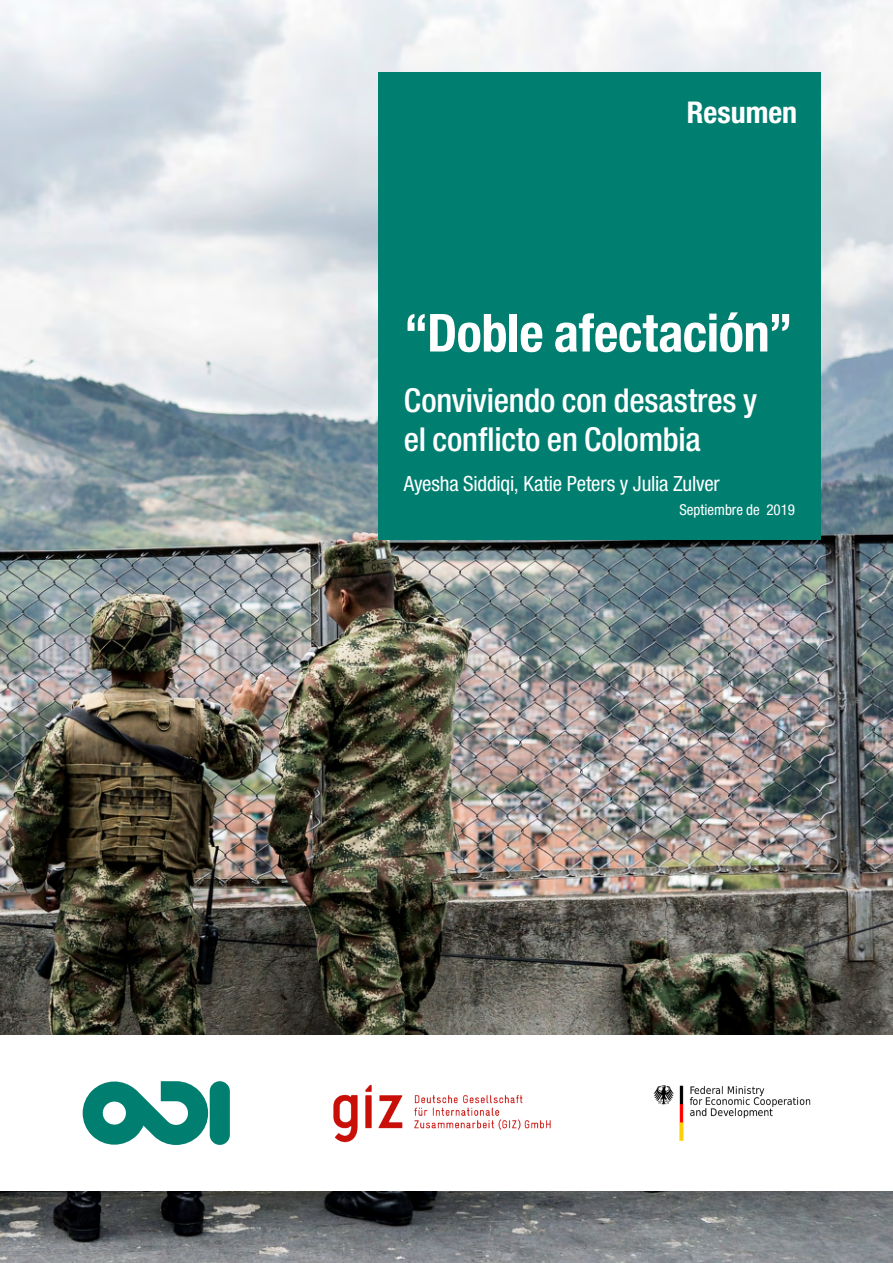
<style>
.page{position:relative;width:893px;height:1263px;background:#fff}
.page>*{position:absolute;margin:0;border:0;box-sizing:border-box;transform-origin:0 0}
.t1{font:700 condensed 52.5px "Helvetica Neue LT Std";letter-spacing:-.01em;color:#fff}
.t2{font:500 condensed 33px/39px "Helvetica Neue LT Std";letter-spacing:-.005em;color:#fff}
.t3{font:700 condensed 30px "Helvetica Neue LT Std";color:#fff}
.t4{font:condensed 21px "Helvetica Neue LT Std";letter-spacing:-.01em;color:#fff}
.t5{font:condensed 15px "Helvetica Neue LT Std";color:#fff}
</style>
<div class="page">
<img style="left:0;top:0;width:893px;height:1263px">
<div style="left:0;top:1035px;width:893px;height:156px;background:#fff"></div>
<div style="left:378px;top:72px;width:443px;height:468px;background:#007f71"></div>
<svg style="left:83px;top:1081px;width:125px;height:64px"></svg>
<div style="left:210px;top:1081px;width:20px;height:64px;background:#007f71;border-radius:10px"></div>
<img style="left:333px;top:1084px;width:217px;height:58px">
<img style="left:653px;top:1085px;width:157px;height:56px">
<p class="t3" style="left:687px;top:94px;width:112px">Resumen</p>
<h1 class="t1" style="left:404px;top:301px;width:390px">“Doble afectación”</h1>
<p class="t2" style="left:404px;top:380px;width:355px">Conviviendo con desastres y el conflicto en Colombia</p>
<p class="t4" style="left:404px;top:471px;width:317px">Ayesha Siddiqi, Katie Peters y Julia Zulver</p>
<p class="t5" style="left:679px;top:501px;width:117px">Septiembre de 2019</p>
</div>
